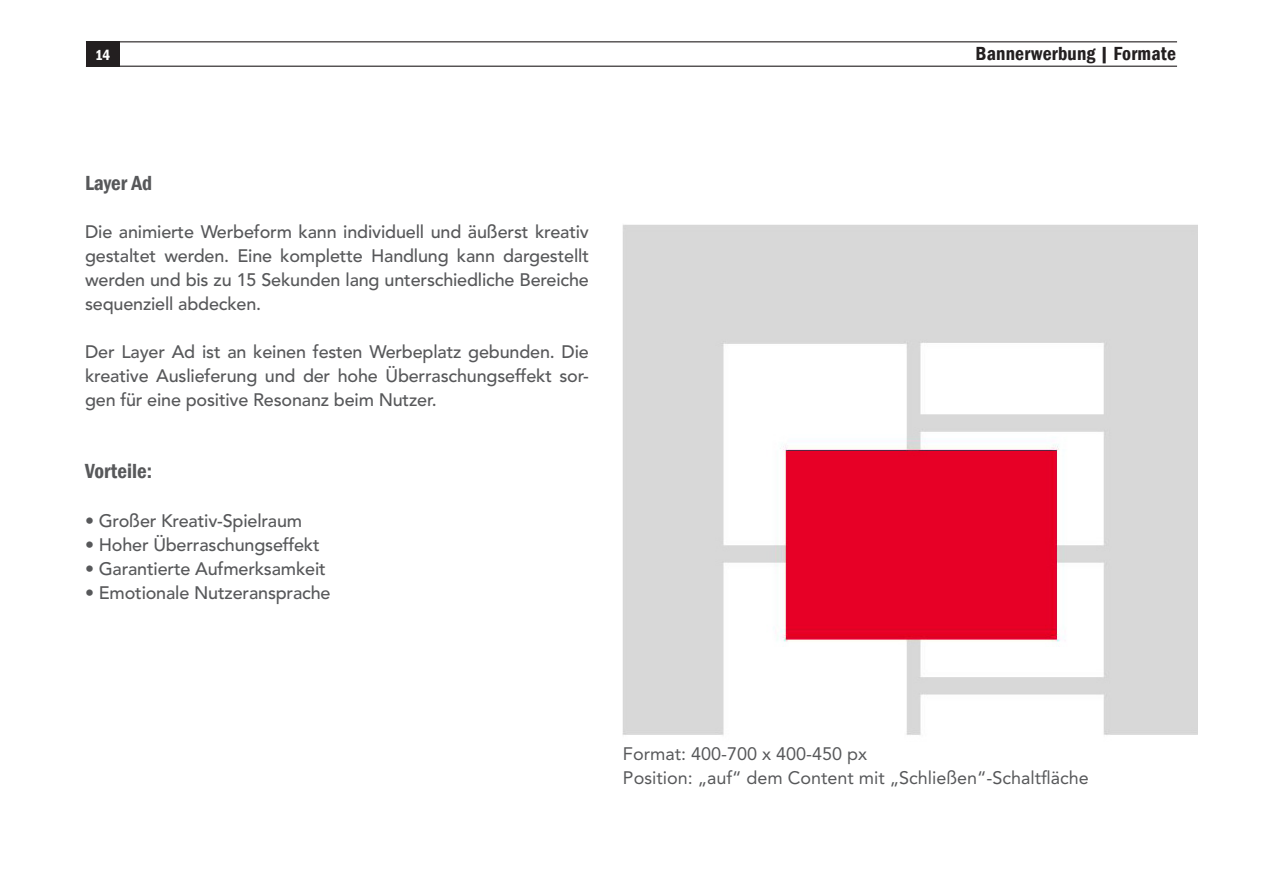
<style>
.page{position:relative;width:1263px;height:893px;background:#fff}
.page>*{position:absolute;margin:0;border:0;box-sizing:border-box;transform-origin:0 0}
.t1{font:600 condensed 21px "Franklin Gothic";color:#57585a}
.t2{font:600 condensed 19.5px "Franklin Gothic";letter-spacing:.01em;color:#231f20}
.t3{font:500 18px/24px "Avenir LT Std";letter-spacing:-.01em;color:#57585a;text-align:justify}
.t4{font:18px/24px "Avenir LT Std";color:#57585a}
.t5{font:600 condensed 15px "Franklin Gothic";color:#fff}
</style>
<div class="page">
<hr style="left:86px;top:66px;width:1091px;height:1px;background:#231f20">
<hr style="left:86px;top:41px;width:1091px;height:1px;background:#231f20">
<div style="left:86px;top:41px;width:34px;height:26px;background:#231f20"></div>
<img style="left:623px;top:224px;width:574px;height:511px">
<p class="t5" style="left:95px;top:45px;width:16px">14</p>
<p class="t1" style="left:85px;top:169px;width:69px">Layer Ad</p>
<p class="t3" style="left:85px;top:221px;width:505px">Die animierte Werbeform kann individuell und äußerst kreativ gestaltet werden. Eine komplette Handlung kann dargestellt werden und bis zu 15 Sekunden lang unterschiedliche Bereiche sequenziell abdecken.</p>
<p class="t3" style="left:85px;top:341px;width:505px">Der Layer Ad ist an keinen festen Werbeplatz gebunden. Die kreative Auslieferung und der hohe Überraschungseffekt sor&shy;gen fü r eine positive Resonanz beim Nutzer.</p>
<p class="t1" style="left:85px;top:457px;width:69px">Vorteile:</p>
<p class="t3" style="left:85px;top:509px;width:219px">• Großer Kreativ-Spielraum</p>
<p class="t3" style="left:85px;top:533px;width:236px">• Hoher Überraschungseffekt</p>
<p class="t3" style="left:85px;top:557px;width:242px">• Garantierte Aufmerksamkeit</p>
<p class="t3" style="left:85px;top:581px;width:247px">• Emotionale Nutzeransprache</p>
<p class="t2" style="left:975px;top:41px;width:202px">Bannerwerbung | Formate</p>
<p class="t4" style="left:623px;top:742px;width:467px">Format: 400-700 x 400-450 px<br>Position: „auf“ dem Content mit „Schließen“-Schaltfläche</p>
</div>
